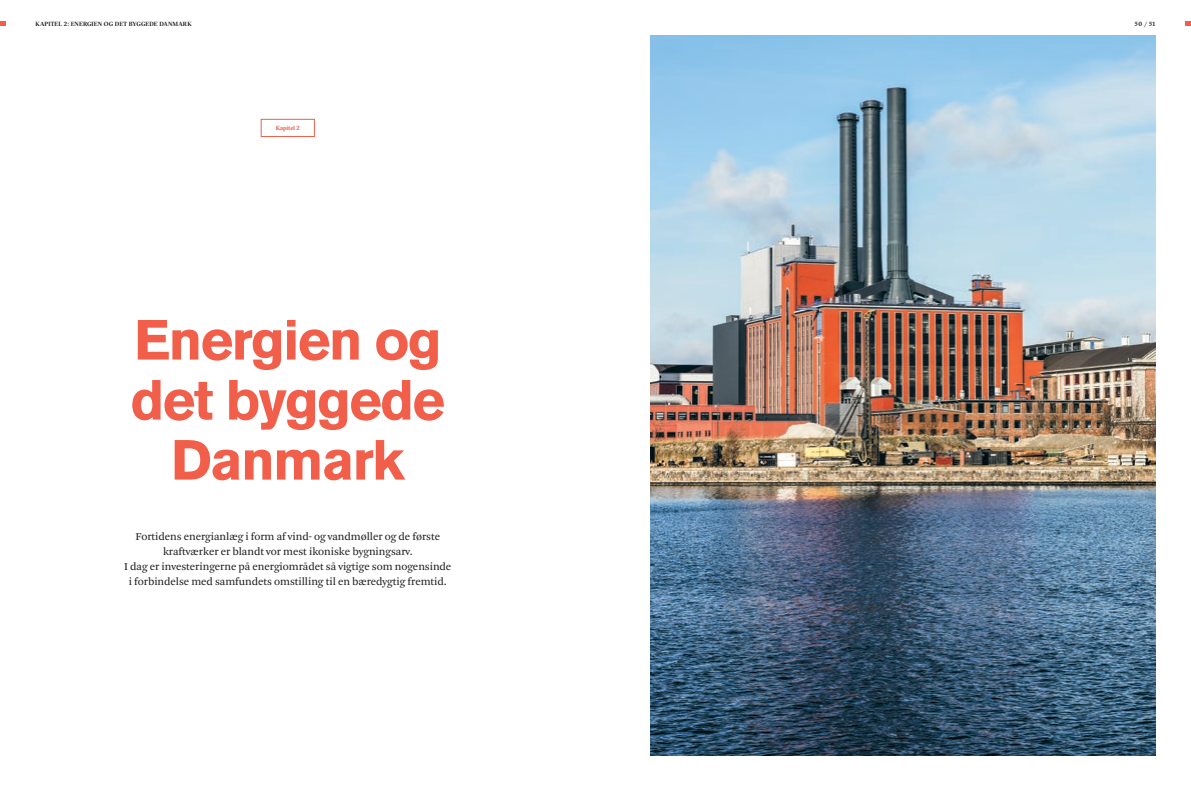
<style>
.page{position:relative;width:1191px;height:794px;background:#fff}
.page>*{position:absolute;margin:0;border:0;box-sizing:border-box;transform-origin:0 0}
.Header_articles{font:700 56px "Akzidenz Grotesk BE";letter-spacing:-.03em;color:#f15e4a}
.Subheader_articles{font:11px/15px "Arnhem Tab Blond";letter-spacing:-.005em;color:#231f20;text-align:center}
.t1{font:700 6px "GT Sectra Fine";letter-spacing:.035em;color:#231f20}
.Kapitel_small_text{font:700 6px "GT Sectra";letter-spacing:-.015em;color:#f15e4a}
.t2{font:700 6px "GT Sectra";color:#231f20}
</style>
<div class="page">
<svg style="left:0;top:21px;width:6px;height:5px"></svg>
<svg style="left:1185px;top:21px;width:6px;height:5px"></svg>
<div style="left:261px;top:119px;width:53px;height:18px;border:1px solid #f15e4a"></div>
<img style="left:651px;top:35px;width:504px;height:720px">
<p class="t1" style="left:35px;top:20px;width:158px">KAPITEL 2: ENERGIEN OG DET BYGGEDE DANMARK</p>
<p class="t2" style="left:1134px;top:20px;width:22px">50 / 51</p>
<p class="Kapitel_small_text" style="left:276px;top:124px;width:26px">Kapitel 2</p>
<p class="Header_articles" style="left:134px;top:308px;width:309px">Energien og</p>
<p class="Header_articles" style="left:130px;top:368px;width:316px">det byggede</p>
<p class="Header_articles" style="left:171px;top:428px;width:235px">Danmark</p>
<p class="Subheader_articles" style="left:124px;top:529px;width:328px">Fortidens energianlæg i form af vind- og vandmøller og de første kraftværker er blandt vor mest ikoniske bygningsarv.<br>I dag er investeringerne på energiområdet så vigtige som nogensinde i forbindelse med samfundets omstilling til en bæredygtig fremtid.</p>
</div>
